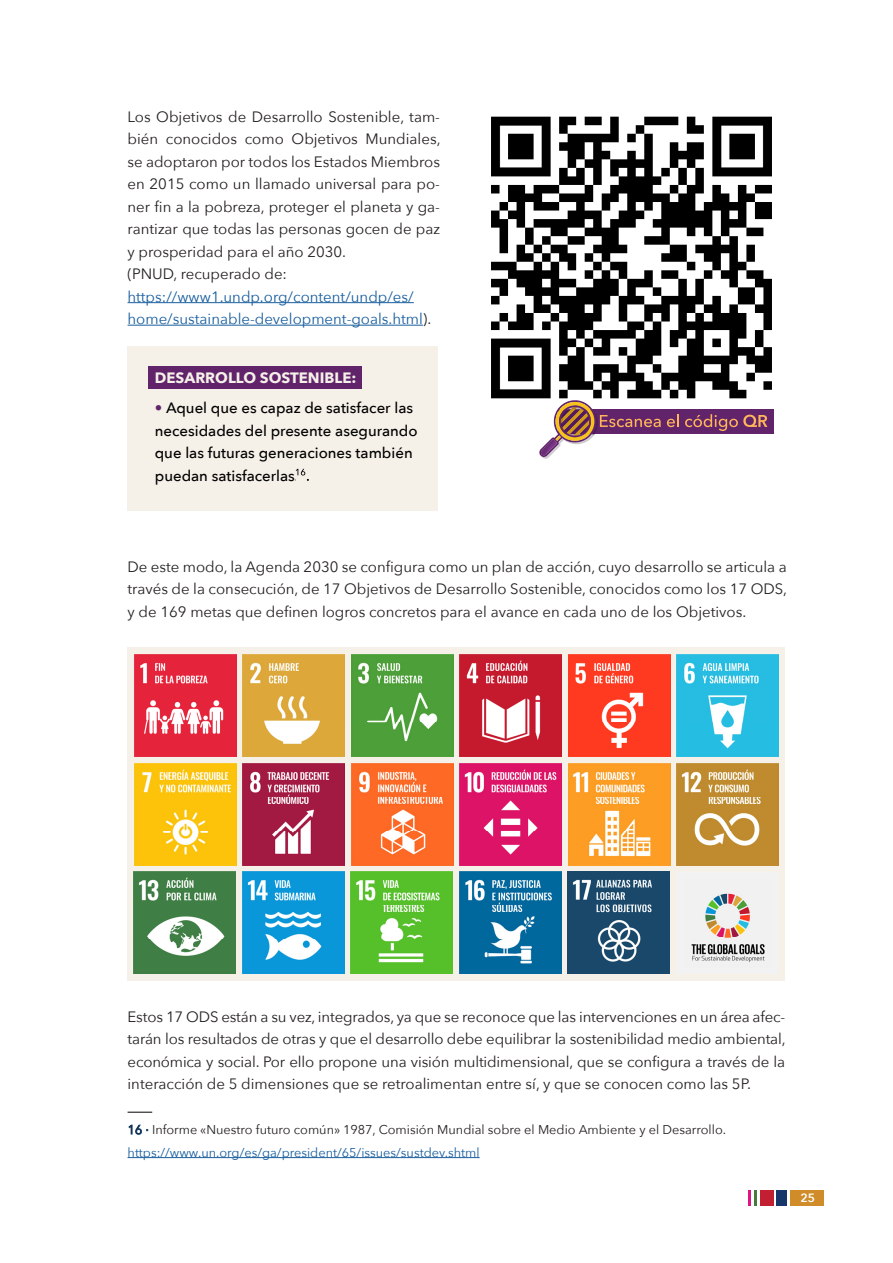
<style>
.page{position:relative;width:893px;height:1263px;background:#fff}
.page>*{position:absolute;margin:0;border:0;box-sizing:border-box;transform-origin:0 0}
.t1{font:15px/22.5px "Avenir Next";color:#231f20;text-align:justify}
.t2{font:500 15px/22.5px "Avenir Next";color:#000}
.t3{font:15px/22.5px "Avenir Next";color:#175d9e}
.t4{font:700 15px "Avenir Next";color:#f5f0e8}
.t5{font:12.75px "Avenir Next";color:#231f20}
.t6{font:12.75px "Avenir Next";color:#175d9e}
.t7{font:600 12px "Avenir Next";color:#fff}
.s1{color:#231f20}
.s2{color:#61246b}
.s3{color:#175d9e}
</style>
<div class="page">
<div style="left:790px;top:1190px;width:33px;height:15px;background:#cf8c29"></div>
<div style="left:776px;top:1190px;width:11px;height:15px;background:#173669"></div>
<div style="left:760px;top:1190px;width:13px;height:15px;background:#c21f33"></div>
<hr style="left:754px;top:1190px;width:3px;height:15px;background:#47783d">
<svg style="left:748px;top:1190px;width:2px;height:15px"></svg>
<img style="left:491px;top:116px;width:281px;height:283px">
<div style="left:128px;top:648px;width:657px;height:333px;background:#f5f0e8"></div>
<img style="left:459px;top:872px;width:102px;height:102px">
<img style="left:676px;top:763px;width:102px;height:102px">
<img style="left:134px;top:872px;width:102px;height:102px">
<img style="left:242px;top:872px;width:102px;height:102px">
<img style="left:351px;top:872px;width:102px;height:102px">
<img style="left:568px;top:763px;width:102px;height:102px">
<img style="left:568px;top:872px;width:102px;height:102px">
<img style="left:351px;top:763px;width:102px;height:102px">
<img style="left:460px;top:763px;width:102px;height:102px">
<img style="left:676px;top:654px;width:102px;height:102px">
<img style="left:460px;top:654px;width:102px;height:102px">
<img style="left:568px;top:654px;width:102px;height:102px">
<img style="left:243px;top:763px;width:102px;height:102px">
<img style="left:134px;top:763px;width:102px;height:102px">
<img style="left:351px;top:654px;width:102px;height:102px">
<img style="left:243px;top:654px;width:102px;height:102px">
<img style="left:134px;top:654px;width:102px;height:102px">
<div style="left:676px;top:872px;width:102px;height:102px;background:#f2f2f2"></div>
<img style="left:691px;top:893px;width:74px;height:69px">
<div style="left:558px;top:409px;width:216px;height:25px;background:#61246b"></div>
<svg style="left:667px;top:414px;width:12px;height:13px"></svg>
<svg style="left:685px;top:414px;width:82px;height:17px"></svg>
<svg style="left:539px;top:400px;width:122px;height:59px"></svg>
<hr style="left:128px;top:302px;width:286px;height:1px;background:#175d9e">
<hr style="left:128px;top:325px;width:295px;height:1px;background:#175d9e">
<div style="left:128px;top:346px;width:310px;height:165px;background:#f5f0e8"></div>
<div style="left:148px;top:366px;width:214px;height:22px;background:#61246b"></div>
<svg style="left:296px;top:469px;width:13px;height:12px"></svg>
<hr style="left:128px;top:1157px;width:352px;height:1px;background:#175d9e">
<svg style="left:128px;top:1112px;width:24px;height:1px"></svg>
<p class="t1" style="left:128px;top:105px;width:314px;text-align:left">Los Objetivos de Desarrollo Sostenible, tam&shy;bién conocidos como Objetivos Mundiales, se adoptaron por todos los Estados Miembros en 2015 como un llamado universal para po&shy;ner fin a la pobreza, proteger el planeta y ga&shy;rantizar que todas las personas gocen de paz y prosperidad para el año 2030.<br>(PNUD, recuperado de:</p>
<p class="t3" style="left:128px;top:285px;width:305px">https://www1.undp.org/content/undp/es/ home/sustainable-development-goals.html<span class="s1">).</span></p>
<p class="t4" style="left:155px;top:369px;width:203px">DESARROLLO SOSTENIBLE:</p>
<p class="t2" style="left:155px;top:397px;width:264px"><span class="s2">•</span> Aquel que es capaz de satisfacer las necesidades del presente asegurando que las futuras generaciones también puedan satisfacerlas.</p>
<p class="t1" style="left:128px;top:555px;width:661px">De este modo, la Agenda 2030 se configura como un plan de acción, cuyo desarrollo se articula a través de la consecución, de 17 Objetivos de Desarrollo Sostenible, conocidos como los 17 ODS, y de 169 metas que definen logros concretos para el avance en cada uno de los Objetivos.</p>
<p class="t1" style="left:128px;top:1005px;width:660px">Estos 17 ODS están a su vez, integrados, ya que se reconoce que las intervenciones en un área afec&shy;tarán los resultados de otras y que el desarrollo debe equilibrar la sostenibilidad medio ambiental, económica y social. Por ello propone una visión multidimensional, que se configura a través de la interacción de 5 dimensiones que se retroalimentan entre sí, y que se conocen como las 5P.</p>
<p class="t5" style="left:128px;top:1122px;width:600px"><span class="s3">16 ∙</span> Informe «Nuestro futuro común» 1987, Comisión Mundial sobre el Medio Ambiente y el Desarrollo.</p>
<p class="t6" style="left:128px;top:1144px;width:354px">https://www.un.org/es/ga/president/65/issues/sustdev.shtml</p>
<p class="t7" style="left:800px;top:1190px;width:16px">25</p>
</div>
